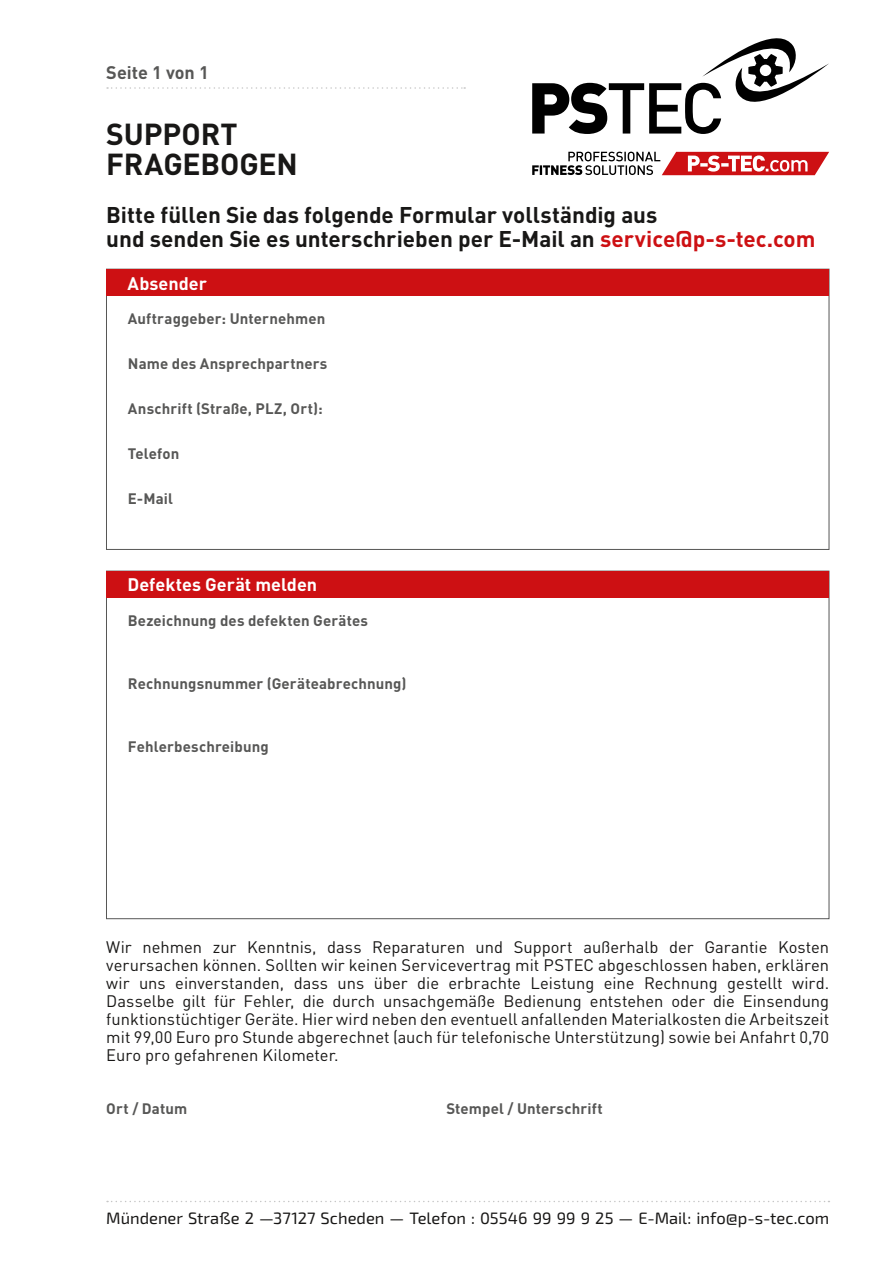
<style>
.page{position:relative;width:893px;height:1263px;background:#fff}
.page>*{position:absolute;margin:0;border:0;box-sizing:border-box;transform-origin:0 0}
.t1{font:700 30px/30px "DIN";letter-spacing:-.005em;color:#181716}
.t2{font:700 22.5px/24px "DIN";letter-spacing:-.005em;color:#181716}
.t3{font:700 18px "DIN";color:#fff}
.t4{font:700 18px "DIN";letter-spacing:-.005em;color:#575756}
.t5{font:16.5px/18px "DIN";color:#181716;text-align:justify}
.t6{font:16.5px "Exo 2";color:#181716}
.t7{font:700 15px "DIN";letter-spacing:.01em;color:#575756}
.s1{color:#cd1013}
</style>
<div class="page">
<svg style="left:107px;top:87px;width:358px;height:2px"></svg>
<svg style="left:532px;top:38px;width:297px;height:96px"></svg>
<svg style="left:532px;top:152px;width:297px;height:23px"></svg>
<div style="left:106px;top:269px;width:723px;height:26px;background:#cd1013"></div>
<div style="left:106px;top:571px;width:723px;height:26px;background:#cd1013"></div>
<svg style="left:107px;top:1201px;width:722px;height:1px"></svg>
<p class="t4" style="left:106px;top:60px;width:104px">Seite 1 von 1</p>
<h1 class="t1" style="left:106px;top:118px;width:193px">SUPPORT<br>FRAGEBOGEN</h1>
<h2 class="t2" style="left:106px;top:202px;width:711px">Bitte füllen Sie das folgende Formular vollständig aus<br>und senden Sie es unterschrieben per E-Mail an <span class="s1">service@p-s-tec.com</span></h2>
<p class="t3" style="left:128px;top:271px;width:81px">Absender</p>
<p class="t7" style="left:128px;top:309px;width:199px">Auftraggeber: Unternehmen</p>
<p class="t7" style="left:128px;top:354px;width:201px">Name des Ansprechpartners</p>
<p class="t7" style="left:128px;top:399px;width:196px">Anschrift (Straße, PLZ, Ort):</p>
<p class="t7" style="left:128px;top:444px;width:53px">Telefon</p>
<p class="t7" style="left:128px;top:489px;width:46px">E-Mail</p>
<p class="t3" style="left:128px;top:573px;width:191px">Defektes Gerät melden</p>
<p class="t7" style="left:128px;top:611px;width:242px">Bezeichnung des defekten Gerätes</p>
<p class="t7" style="left:128px;top:674px;width:280px">Rechnungsnummer (Geräteabrechnung)</p>
<p class="t7" style="left:128px;top:737px;width:142px">Fehlerbeschreibung</p>
<p class="t5" style="left:106px;top:938px;width:724px">Wir nehmen zur Kenntnis, dass Reparaturen und Support außerhalb der Garantie Kosten verursachen können. Sollten wir keinen Servicevertrag mit PSTEC abgeschlossen haben, erklären wir uns einverstanden, dass uns über die erbrachte Leistung eine Rechnung gestellt wird.<br>Dasselbe gilt für Fehler, die durch unsachgemäße Bedienung entstehen oder die Einsendung funktionstüchtiger Geräte. Hier wird neben den eventuell anfallenden Materialkosten die Arbeitszeit mit 99,00 Euro pro Stunde abgerechnet (auch für telefonische Unterstützung) sowie bei Anfahrt 0,70<br>Euro pro gefahrenen Kilometer.</p>
<p class="t7" style="left:106px;top:1099px;width:82px">Ort / Datum</p>
<p class="t7" style="left:446px;top:1099px;width:158px">Stempel / Unterschrift</p>
<p class="t6" style="left:106px;top:1208px;width:724px">Mündener Straße 2 —37127 Scheden — Telefon : 05546 99 99 9 25 — E-Mail: info@p-s-tec.com</p>
</div>
